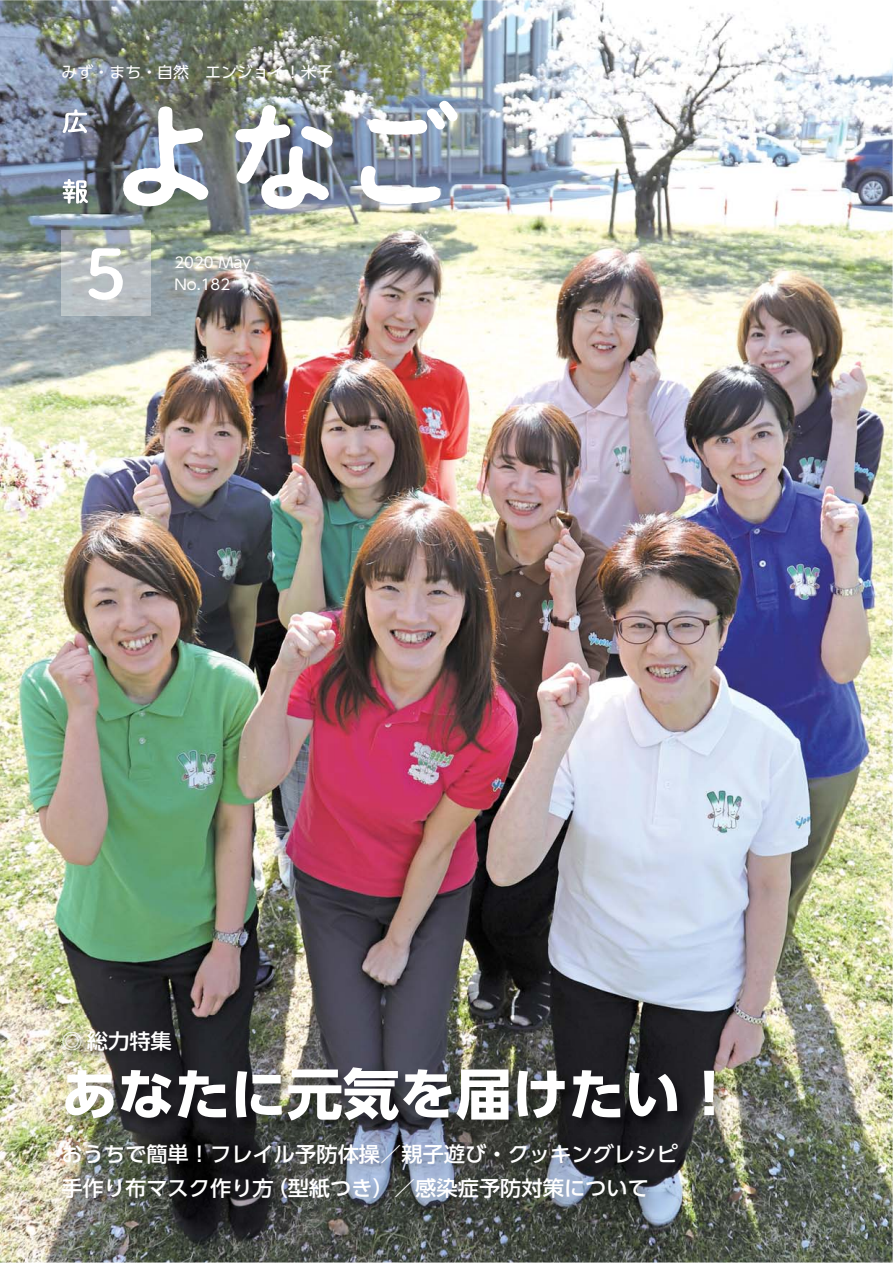
<style>
.page{position:relative;width:893px;height:1263px;background:#fff}
.page>*{position:absolute;margin:0;border:0;box-sizing:border-box;transform-origin:0 0}
.t1{font:67.65px "P Shuei NM Go Std N B 90 msp RKSJ H";color:#fff}
.t2{font:55.2px "UD Shin Go Pro Bold 90 msp RKSJ H";color:#fff}
.t3{font:20.85px/34px "UD Shin Go Pro Medium 90 msp RKSJ H";color:#fff}
.t4{font:15.6px "UD Shin Go Pro Regular 90 msp RKSJ H";color:#fff}
.t5{font:14.55px/22.4px "UD Shin Go Pro Regular 90 msp RKSJ H";color:#fff}
</style>
<div class="page">
<img style="left:0;top:0;width:893px;height:1263px">
<img style="left:123px;top:101px;width:335px;height:108px">
<svg style="left:63px;top:109px;width:25px;height:95px"></svg>
<img style="left:61px;top:1030px;width:667px;height:104px">
<img style="left:61px;top:231px;width:89px;height:85px">
<img style="left:60px;top:1142px;width:631px;height:70px">
<p class="t4" style="left:62px;top:66px;width:272px">みず・まち・自然　エンジョイ！米子</p>
<h1 class="t1" style="left:71px;top:248px;width:71px">５</h1>
<p class="t5" style="left:174px;top:253px;width:78px">2020 May<br>No.182</p>
<p class="t3" style="left:61px;top:1027px;width:112px">◎ 総力特集</p>
<h2 class="t2" style="left:61px;top:1074px;width:677px">あなたに元気を届けたい！</h2>
<p class="t3" style="left:61px;top:1140px;width:618px">おうちで簡単！フレイル予防体操／親子遊び・クッキングレシピ手作り布マスク作り方（型紙つき）／感染症予防対策について</p>
</div>
